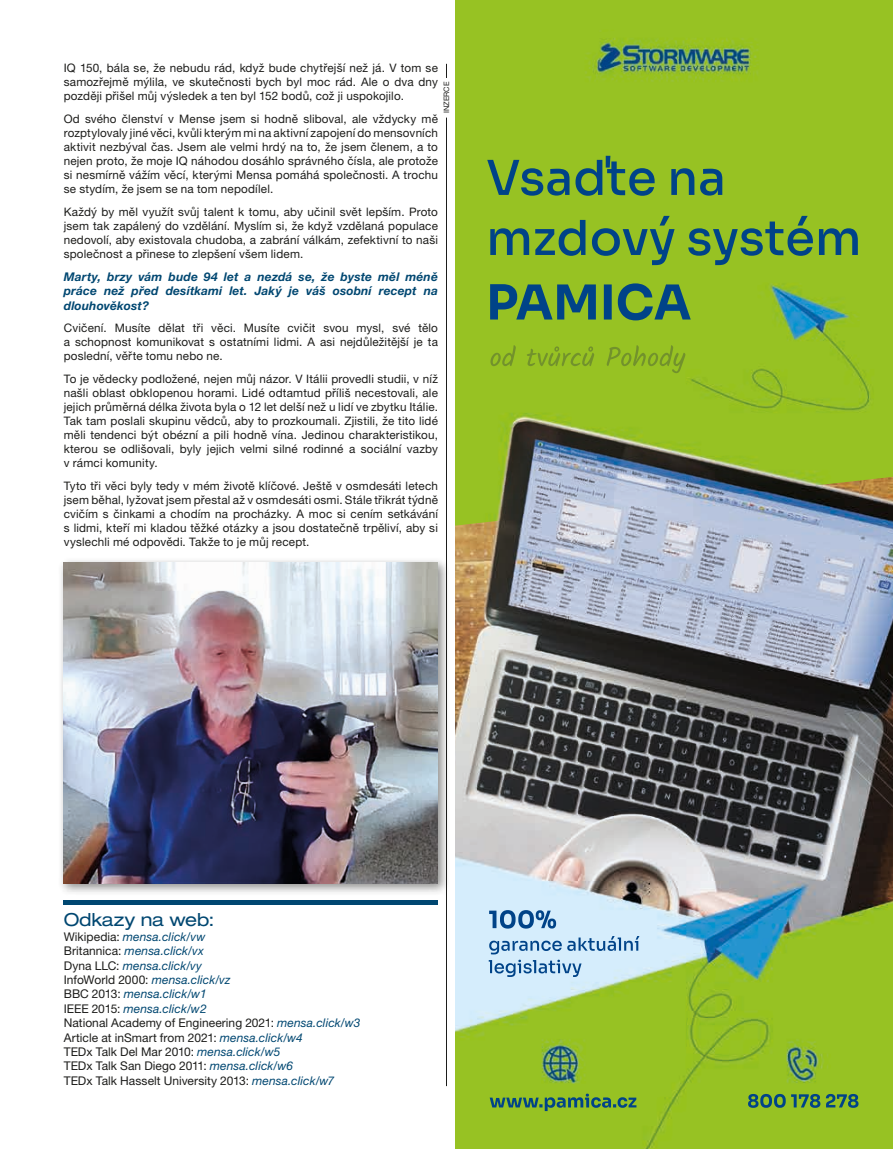
<style>
.page{position:relative;width:893px;height:1149px;background:#fff}
.page>*{position:absolute;margin:0;border:0;box-sizing:border-box;transform-origin:0 0}
.t1{font:expanded 18px "Helvetica Neue LT Pro";letter-spacing:-.01em;color:#004771}
.t2{font:12px "Helvetica Neue LT Pro";letter-spacing:.005em;color:#1d1d1b}
.t3{font:italic 12px "Helvetica Neue LT Pro";letter-spacing:.01em;color:#004771}
.t4{font:italic 700 12px/14.4px "Helvetica Neue LT Pro";letter-spacing:.015em;color:#004771;text-align:justify}
.t5{font:11.7px/14.1px "Helvetica Neue LT Pro";letter-spacing:.015em;color:#1d1d1b;text-align:justify}
.t6{font:7.5px "Helvetica Neue LT Pro";color:#1d1d1b}
.s1{font-style:normal;color:#1d1d1b}
.s2{font-style:italic;color:#004771}
</style>
<div class="page">
<hr style="left:64px;top:900px;width:374px;height:4px;background:#004771">
<div style="left:58px;top:556px;width:392px;height:339px;background:#1d1d1b;opacity:.5"></div>
<img style="left:64px;top:562px;width:374px;height:321px">
<hr style="left:446px;top:117px;width:1px;height:968px;background:#1d1d1b">
<svg style="left:446px;top:64px;width:1px;height:14px"></svg>
<img style="left:455px;top:525px;width:438px;height:623px">
<img style="left:455px;top:0;width:438px;height:525px">
<img style="left:760px;top:1093px;width:98px;height:14px">
<img style="left:545px;top:1093px;width:82px;height:17px">
<img style="left:489px;top:909px;width:150px;height:41px">
<img style="left:502px;top:345px;width:171px;height:21px">
<img style="left:487px;top:156px;width:207px;height:40px">
<p class="t5" style="left:64px;top:61px;width:376px">IQ 150, bála se, že nebudu rád, když bude chytřejší než já. V tom se samozřejmě mýlila, ve skutečnosti bych byl moc rád. Ale o dva dny později přišel můj výsledek a ten byl 152 bodů, což ji uspokojilo.</p>
<p class="t5" style="left:64px;top:111px;width:376px">Od svého členství v Mense jsem si hodně sliboval, ale vždycky mě rozptylovaly jiné věci, kvůli kterým mi na aktivní zapojení do mensovních aktivit nezbýval čas. Jsem ale velmi hrdý na to, že jsem členem, a to nejen proto, že moje IQ náhodou dosáhlo správného čísla, ale protože si nesmírně vážím věcí, kterými Mensa pomáhá společnosti. A trochu se stydím, že jsem se na tom nepodílel.</p>
<p class="t5" style="left:64px;top:204px;width:376px">Každý by měl využít svůj talent k tomu, aby učinil svět lepším. Proto jsem tak zapálený do vzdělání. Myslím si, že když vzdělaná populace nedovolí, aby existovala chudoba, a zabrání válkám, zefektivní to naši společnost a přinese to zlepšení všem lidem.</p>
<p class="t4" style="left:64px;top:269px;width:376px">Marty, brzy vám bude 94 let a nezdá se, že byste měl méně práce než před desítkami let. Jaký je váš osobní recept na dlouhověkost?</p>
<p class="t5" style="left:64px;top:321px;width:376px">Cvičení. Musíte dělat tři věci. Musíte cvičit svou mysl, své tělo a schopnost komunikovat s ostatními lidmi. A asi nejdůležitější je ta poslední, věřte tomu nebo ne.</p>
<p class="t5" style="left:64px;top:371px;width:376px">To je vědecky podložené, nejen můj názor. V Itálii provedli studii, v níž našli oblast obklopenou horami. Lidé odtamtud příliš necestovali, ale jejich průměrná délka života byla o 12 let delší než u lidí ve zbytku Itálie.<br>Tak tam poslali skupinu vědců, aby to prozkoumali. Zjistili, že tito lidé měli tendenci být obézní a pili hodně vína. Jedinou charakteristikou, kterou se odlišovali, byly jejich velmi silné rodinné a sociální vazby v rámci komunity.</p>
<p class="t5" style="left:64px;top:478px;width:376px">Tyto tři věci byly tedy v mém životě klíčové. Ještě v osmdesáti letech jsem běhal, lyžovat jsem přestal až v osmdesáti osmi. Stále třikrát týdně cvičím s činkami a chodím na procházky. A moc si cením setkávání s lidmi, kteří mi kladou těžké otázky a jsou dostatečně trpěliví, aby si vyslechli mé odpovědi. Takže to je můj recept.</p>
<p class="t6" style="left:442px;top:113px;width:33px;rotate:-90deg">INZERCE</p>
<p class="t1" style="left:64px;top:909px;width:152px">Odkazy na web:</p>
<p class="t3" style="left:64px;top:929px;width:143px"><span class="s1">Wikipedia:</span> mensa.click/vw</p>
<p class="t3" style="left:64px;top:943px;width:142px"><span class="s1">Britannica:</span> mensa.click/vx</p>
<p class="t3" style="left:64px;top:957px;width:140px"><span class="s1">Dyna LLC:</span> mensa.click/vy</p>
<p class="t2" style="left:64px;top:972px;width:168px">InfoWorld 2000: <span class="s2">mensa.click/vz</span></p>
<p class="t3" style="left:64px;top:986px;width:145px"><span class="s1">BBC 2013:</span> mensa.click/w1</p>
<p class="t3" style="left:64px;top:1001px;width:145px"><span class="s1">IEEE 2015:</span> mensa.click/w2</p>
<p class="t2" style="left:64px;top:1015px;width:298px">National Academy of Engineering 2021: <span class="s2">mensa.click/w3</span></p>
<p class="t2" style="left:64px;top:1029px;width:240px">Article at inSmart from 2021: <span class="s2">mensa.click/w4</span></p>
<p class="t2" style="left:64px;top:1044px;width:218px">TEDx Talk Del Mar 2010: <span class="s2">mensa.click/w5</span></p>
<p class="t2" style="left:64px;top:1058px;width:231px">TEDx Talk San Diego 2011: <span class="s2">mensa.click/w6</span></p>
<p class="t2" style="left:64px;top:1073px;width:272px">TEDx Talk Hasselt University 2013: <span class="s2">mensa.click/w7</span></p>
</div>
